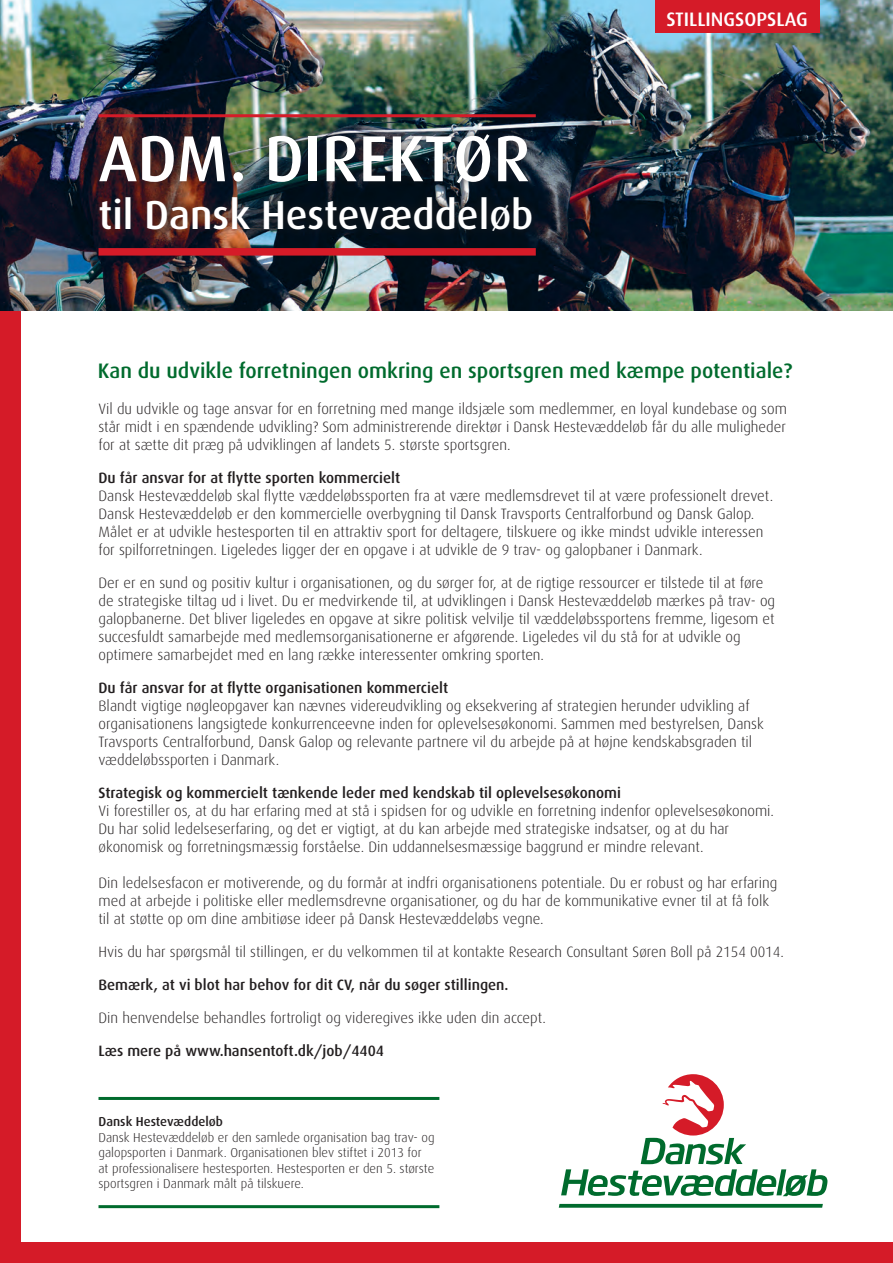
<style>
.page{position:relative;width:893px;height:1263px;background:#fff}
.page>*{position:absolute;margin:0;border:0;box-sizing:border-box;transform-origin:0 0}
.t1{font:500 65.1px "Dax";color:#fff}
.t2{font:500 40.5px "Dax";color:#fff}
.t3{font:500 21px "Dax";color:#006b2d}
.t4{font:500 19.5px "Dax";color:#fff}
.t5{font:300 15px/18px "Dax";color:#231f20}
.t6{font:500 15px "Dax";color:#231f20}
.t7{font:300 12.9px/15.6px "Dax";color:#231f20}
.t8{font:500 12.9px "Dax";color:#231f20}
</style>
<div class="page">
<div style="left:0;top:310px;width:893px;height:953px;background:#d51b28"></div>
<div style="left:21px;top:310px;width:872px;height:932px;background:#fff"></div>
<svg style="left:559px;top:1204px;width:264px;height:4px"></svg>
<svg style="left:561px;top:1074px;width:266px;height:122px"></svg>
<img style="left:0;top:0;width:893px;height:310px">
<div style="left:91px;top:126px;width:450px;height:114px;background:#231f20;opacity:.75"></div>
<div style="left:99px;top:248px;width:437px;height:8px;background:#d51b28"></div>
<hr style="left:99px;top:114px;width:437px;height:3px;background:#d51b28">
<hr style="left:99px;top:1205px;width:340px;height:3px;background:#006b2d">
<hr style="left:99px;top:1097px;width:340px;height:3px;background:#006b2d">
<div style="left:655px;top:0;width:164px;height:33px;background:#d51b28"></div>
<h1 class="t1" style="left:99px;top:122px;width:433px">ADM. DIREKTØR</h1>
<h2 class="t2" style="left:99px;top:193px;width:436px">til Dansk Hestevæddeløb</h2>
<h3 class="t4" style="left:666px;top:8px;width:143px">STILLINGSOPSLAG</h3>
<h3 class="t3" style="left:98px;top:359px;width:696px">Kan du udvikle forretningen omkring en sportsgren med kæmpe potentiale?</h3>
<p class="t5" style="left:99px;top:400px;width:690px;text-align:justify">Vil du udvikle og tage ansvar for en forretning med mange ildsjæle som medlemmer, en loyal kundebase og som står midt i en spændende udvikling? Som administrerende direktør i Dansk Hestevæddeløb får du alle muligheder for at sætte dit præg på udviklingen af landets 5. største sportsgren.</p>
<p class="t6" style="left:99px;top:469px;width:303px">Du får ansvar for at flytte sporten kommercielt</p>
<p class="t5" style="left:99px;top:487px;width:676px">Dansk Hestevæddeløb skal flytte væddeløbssporten fra at være medlemsdrevet til at være professionelt drevet.<br>Dansk Hestevæddeløb er den kommercielle overbygning til Dansk Travsports Centralforbund og Dansk Galop.<br>Målet er at udvikle hestesporten til en attraktiv sport for deltagere, tilskuere og ikke mindst udvikle interessen for spilforretningen. Ligeledes ligger der en opgave i at udvikle de 9 trav- og galopbaner i Danmark.</p>
<p class="t5" style="left:99px;top:574px;width:678px">Der er en sund og positiv kultur i organisationen, og du sørger for, at de rigtige ressourcer er tilstede til at føre de strategiske tiltag ud i livet. Du er medvirkende til, at udviklingen i Dansk Hestevæddeløb mærkes på trav- og galopbanerne. Det bliver ligeledes en opgave at sikre politisk velvilje til væddeløbssportens fremme, ligesom et succesfuldt samarbejde med medlemsorganisationerne er afgørende. Ligeledes vil du stå for at udvikle og optimere samarbejdet med en lang række interessenter omkring sporten.</p>
<p class="t6" style="left:99px;top:679px;width:351px">Du får ansvar for at flytte organisationen kommercielt</p>
<p class="t5" style="left:99px;top:697px;width:667px">Blandt vigtige nøgleopgaver kan nævnes videreudvikling og eksekvering af strategien herunder udvikling af organisationens langsigtede konkurrenceevne inden for oplevelsesøkonomi. Sammen med bestyrelsen, Dansk Travsports Centralforbund, Dansk Galop og relevante partnere vil du arbejde på at højne kendskabsgraden til væddeløbssporten i Danmark.</p>
<p class="t6" style="left:99px;top:784px;width:524px">Strategisk og kommercielt tænkende leder med kendskab til oplevelsesøkonomi</p>
<p class="t5" style="left:99px;top:802px;width:677px">Vi forestiller os, at du har erfaring med at stå i spidsen for og udvikle en forretning indenfor oplevelsesøkonomi.<br>Du har solid ledelseserfaring, og det er vigtigt, at du kan arbejde med strategiske indsatser, og at du har økonomisk og forretningsmæssig forståelse. Din uddannelsesmæssige baggrund er mindre relevant.</p>
<p class="t5" style="left:99px;top:874px;width:680px">Din ledelsesfacon er motiverende, og du formår at indfri organisationens potentiale. Du er robust og har erfaring med at arbejde i politiske eller medlemsdrevne organisationer, og du har de kommunikative evner til at få folk til at støtte op om dine ambitiøse ideer på Dansk Hestevæddeløbs vegne.</p>
<p class="t5" style="left:99px;top:943px;width:687px">Hvis du har spørgsmål til stillingen, er du velkommen til at kontakte Research Consultant Søren Boll på 2154 0014.</p>
<p class="t6" style="left:99px;top:976px;width:412px">Bemærk, at vi blot har behov for dit CV, når du søger stillingen.</p>
<p class="t5" style="left:99px;top:1009px;width:449px">Din henvendelse behandles fortroligt og videregives ikke uden din accept.</p>
<p class="t6" style="left:99px;top:1042px;width:287px">Læs mere på www.hansentoft.dk/job/4404</p>
<p class="t8" style="left:99px;top:1114px;width:126px">Dansk Hestevæddeløb</p>
<p class="t7" style="left:99px;top:1130px;width:338px">Dansk Hestevæddeløb er den samlede organisation bag trav- og galopsporten i Danmark. Organisationen blev stiftet i 2013 for at professionalisere hestesporten. Hestesporten er den 5. største sportsgren i Danmark målt på tilskuere.</p>
</div>
